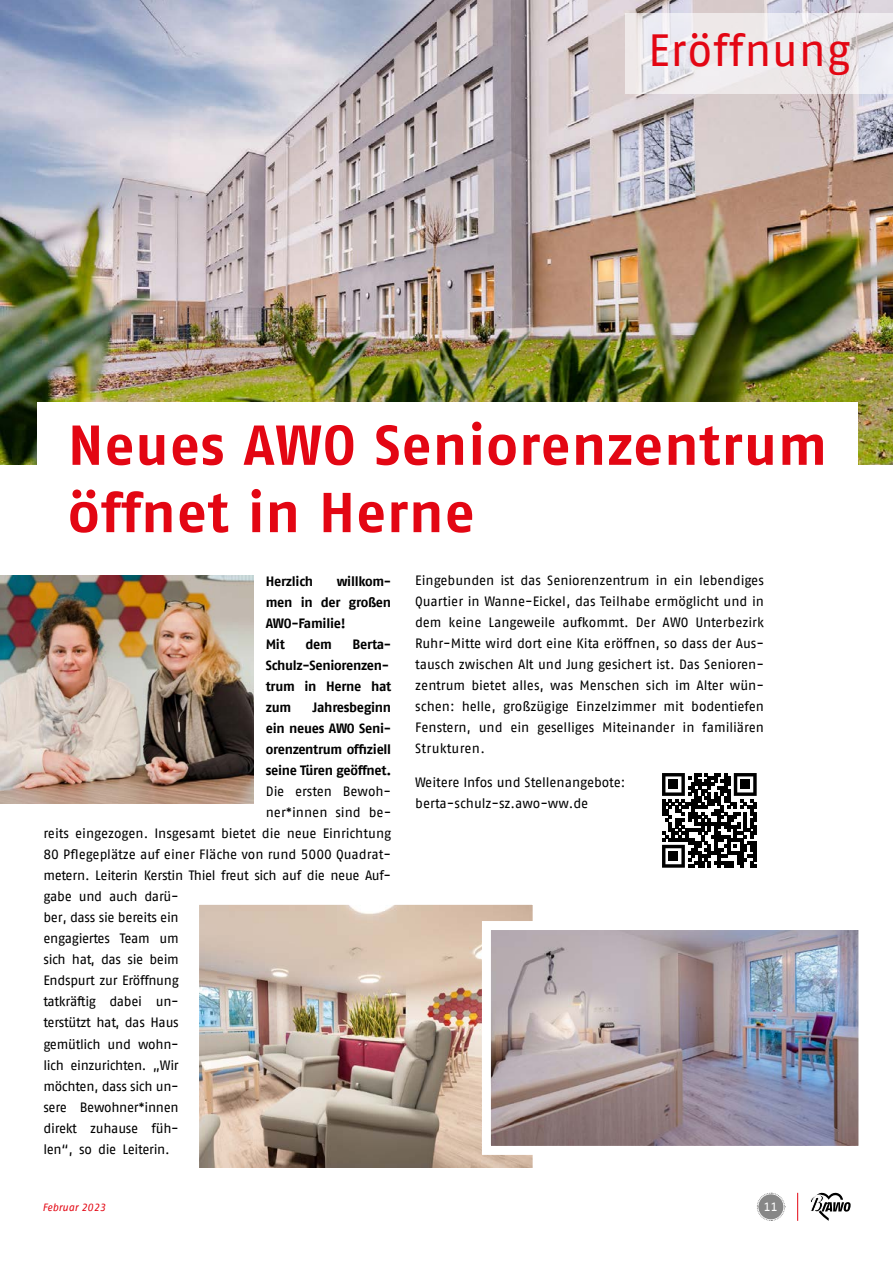
<style>
.page{position:relative;width:893px;height:1263px;background:#fff}
.page>*{position:absolute;margin:0;border:0;box-sizing:border-box;transform-origin:0 0}
.t1{font:700 56.1px/67.3px "AWO Fago Office";letter-spacing:.02em;color:#e30613}
.t2{font:45px "AWO Fago Office";letter-spacing:.02em;color:#e30613}
.t3{font:13.5px/21px "AWO Fago Office";letter-spacing:-.02em;color:#000;text-align:justify}
.t4{font:13.5px/21px "AWO Fago Office";color:#000}
.t5{font:700 13.5px/21px "AWO Fago Office";letter-spacing:-.02em;color:#000}
.t6{font:12px "AWO Fago Office";color:#fff}
.t7{font:italic 10.5px "AWO Fago Office";color:#e30613}
</style>
<div class="page">
<img style="left:0;top:0;width:893px;height:465px">
<svg style="left:625px;top:13px;width:268px;height:81px;background:#eae6e9"></svg>
<svg style="left:810px;top:1192px;width:41px;height:29px"></svg>
<svg style="left:757px;top:1192px;width:28px;height:29px"></svg>
<div style="left:758px;top:1194px;width:25px;height:25px;background:#878787;border-radius:50%"></div>
<svg style="left:797px;top:1193px;width:1px;height:28px"></svg>
<img style="left:0;top:0;width:1px;height:238px">
<img style="left:0;top:576px;width:253px;height:228px">
<img style="left:201px;top:906px;width:330px;height:262px">
<div style="left:192px;top:897px;width:348px;height:282px;border:8px solid #fff"></div>
<svg style="left:662px;top:773px;width:95px;height:95px"></svg>
<div style="left:669px;top:779px;width:9px;height:10px;background:#000"></div>
<div style="left:740px;top:779px;width:10px;height:10px;background:#000"></div>
<div style="left:669px;top:851px;width:9px;height:10px;background:#000"></div>
<div style="left:37px;top:403px;width:820px;height:65px;background:#fff"></div>
<img style="left:492px;top:931px;width:365px;height:214px">
<div style="left:482px;top:921px;width:385px;height:234px;border:9px solid #fff"></div>
<h2 class="t2" style="left:648px;top:25px;width:204px">Eröffnung</h2>
<h1 class="t1" style="left:68px;top:411px;width:761px">Neues AWO Seniorenzentrum öffnet in Herne</h1>
<p class="t5" style="left:266px;top:571px;width:127px;text-indent:71px">willkom&shy;men in der großen<br>AWO-Familie!<br>Mit</p>
<p class="t5" style="left:266px;top:571px;width:49px">Herzlich</p>
<p class="t5" style="left:305px;top:634px;width:28px">dem</p>
<p class="t5" style="left:266px;top:634px;width:127px;text-indent:87px">Berta-<br>Schulz-Seniorenzen&shy;trum in Herne hat zum</p>
<p class="t5" style="left:266px;top:697px;width:127px;text-align:justify;text-indent:47px">Jahresbeginn ein neues AWO Seni&shy;orenzentrum offiziell seine Türen geöffnet.</p>
<p class="t3" style="left:266px;top:781px;width:127px">Die ersten Bewoh-</p>
<p class="t4" style="left:266px;top:802px;width:127px">ner*innen sind be-</p>
<p class="t4" style="left:43px;top:823px;width:349px">reits eingezogen. Insgesamt bietet die neue Einrichtung</p>
<p class="t4" style="left:43px;top:844px;width:349px">80 Pflegeplätze auf einer Fläche von rund 5000 Quadrat-</p>
<p class="t3" style="left:43px;top:865px;width:349px">metern. Leiterin Kerstin Thiel freut sich auf die neue Auf-</p>
<p class="t3" style="left:43px;top:886px;width:137px">gabe und auch darü-</p>
<p class="t3" style="left:43px;top:907px;width:137px">ber, dass sie bereits ein</p>
<p class="t3" style="left:43px;top:928px;width:137px">engagiertes Team um</p>
<p class="t3" style="left:43px;top:949px;width:137px">sich hat, das sie beim</p>
<p class="t3" style="left:43px;top:970px;width:137px">Endspurt zur Eröffnung</p>
<p class="t3" style="left:43px;top:991px;width:137px">tatkräftig dabei un-</p>
<p class="t3" style="left:43px;top:1012px;width:137px">terstützt hat, das Haus</p>
<p class="t3" style="left:43px;top:1033px;width:137px">gemütlich und wohn-</p>
<p class="t3" style="left:43px;top:1054px;width:137px">lich einzurichten. „Wir</p>
<p class="t3" style="left:43px;top:1075px;width:137px">möchten, dass sich un-</p>
<p class="t3" style="left:43px;top:1096px;width:137px">sere Bewohner*innen</p>
<p class="t3" style="left:43px;top:1117px;width:137px">direkt zuhause füh-</p>
<p class="t3" style="left:43px;top:1138px;width:128px">len“, so die Leiterin.</p>
<p class="t3" style="left:415px;top:570px;width:350px">Eingebunden ist das Seniorenzentrum in ein lebendiges Quartier in Wanne-Eickel, das Teilhabe ermöglicht und in dem keine Langeweile aufkommt. Der AWO Unterbezirk Ruhr-Mitte wird dort eine Kita eröffnen, so dass der Aus&shy;tausch zwischen Alt und Jung gesichert ist. Das Senioren&shy;zentrum bietet alles, was Menschen sich im Alter wün&shy;schen: helle, großzügige Einzelzimmer mit bodentiefen Fenstern, und ein geselliges Miteinander in familiären Strukturen.</p>
<p class="t4" style="left:415px;top:771px;width:212px">Weitere Infos und Stellenangebote: berta-schulz-sz.awo-ww.de</p>
<p class="t7" style="left:43px;top:1201px;width:65px">Februar 2023</p>
<p class="t6" style="left:764px;top:1200px;width:15px">11</p>
</div>
